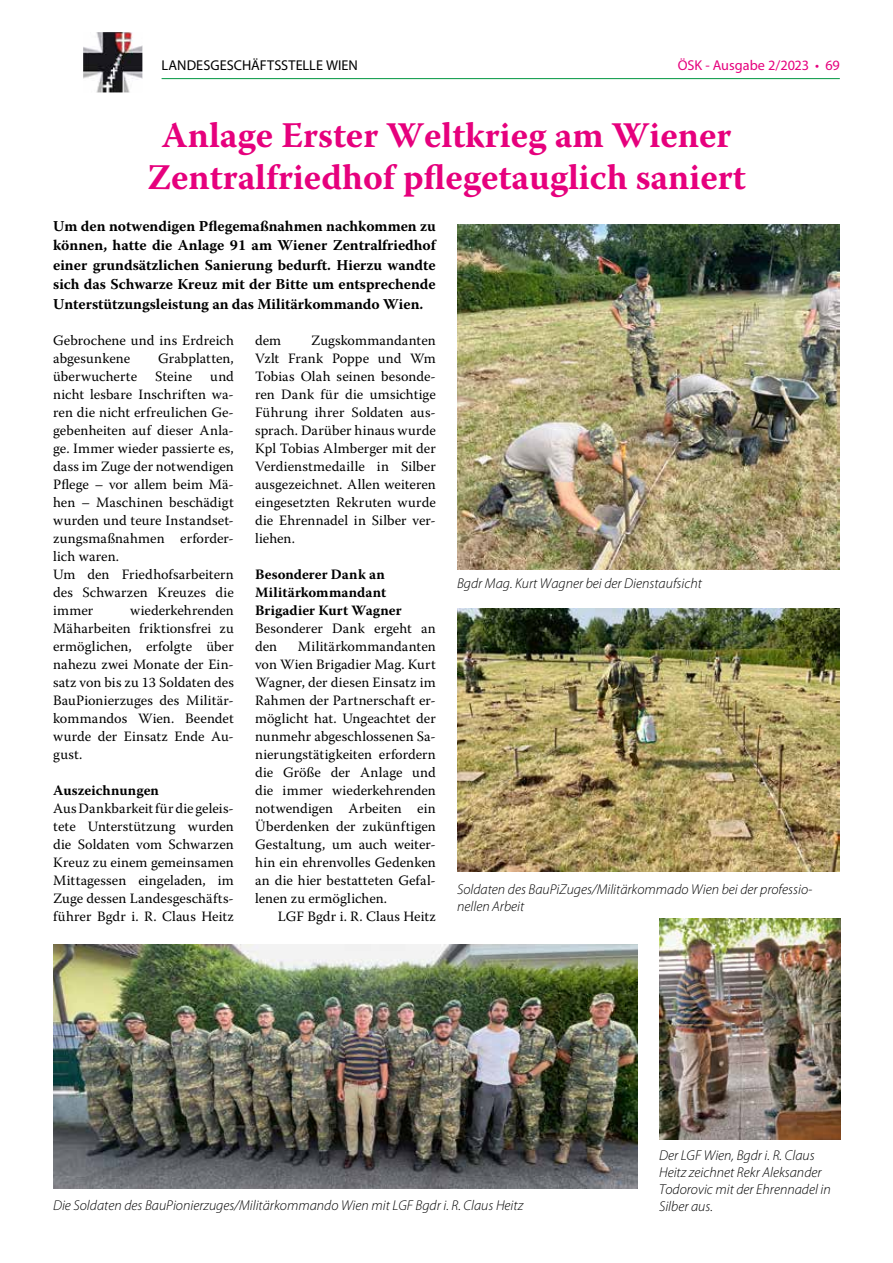
<style>
.page{position:relative;width:893px;height:1263px;background:#fff}
.page>*{position:absolute;margin:0;border:0;box-sizing:border-box;transform-origin:0 0}
.t1{font:700 36px/42px "Warnock Pro";color:#e6007d;text-align:center}
.t2{font:700 15px/19.5px "Warnock Pro";color:#000;text-align:justify}
.t3{font:14.25px/18px "Warnock Pro";letter-spacing:.005em;color:#000;text-align:justify}
.t4{font:italic 300 14.25px/17.1px "Myriad Pro";color:#000}
.t5{font:700 14.25px/18px "Warnock Pro";letter-spacing:.005em;color:#000}
.t6{font:14.25px "Myriad Pro";letter-spacing:.005em;color:#000}
.t7{font:14.25px "Myriad Pro";letter-spacing:-.005em;color:#e6007d}
</style>
<div class="page">
<hr style="left:162px;top:78px;width:678px;height:1px;background:#009641">
<img style="left:84px;top:33px;width:58px;height:59px">
<div style="left:79px;top:28px;width:68px;height:69px;border:4px solid #fff"></div>
<img style="left:53px;top:944px;width:585px;height:244px">
<img style="left:457px;top:609px;width:383px;height:263px">
<img style="left:457px;top:225px;width:383px;height:344px">
<img style="left:659px;top:918px;width:182px;height:222px">
<p class="t6" style="left:162px;top:57px;width:198px">LANDESGESCHÄFTSSTELLE WIEN</p>
<p class="t7" style="left:678px;top:57px;width:163px">ÖSK - Ausgabe 2/2023 • 69</p>
<h1 class="t1" style="left:147px;top:114px;width:600px">Anlage Erster Weltkrieg am Wiener<br>Zentralfriedhof pflegetauglich saniert</h1>
<p class="t2" style="left:53px;top:216px;width:384px">Um den notwendigen Pflegemaßnahmen nachkommen zu können, hatte die Anlage 91 am Wiener Zentralfriedhof einer grundsätzlichen Sanierung bedurft. Hierzu wandte sich das Schwarze Kreuz mit der Bitte um entsprechende Unterstützungsleistung an das Militärkommando Wien.</p>
<p class="t3" style="left:53px;top:331px;width:182px">Gebrochene und ins Erdreich abgesunkene</p>
<p class="t3" style="left:255px;top:331px;width:182px;text-indent:56px">Zugskommandanten Vzlt Frank Poppe und Wm Tobias Olah seinen besonde&shy;ren Dank für die umsichtige Führung ihrer Soldaten aus&shy;sprach. Darüber hinaus wurde Kpl Tobias Almberger mit der Verdienstmedaille in Silber ausgezeichnet. Allen weiteren eingesetzten Rekruten wurde die Ehrennadel in Silber ver&shy;liehen.</p>
<p class="t5" style="left:255px;top:565px;width:148px">Besonderer Dank an<br>Militärkommandant<br>Brigadier Kurt Wagner</p>
<p class="t3" style="left:255px;top:619px;width:182px">Besonderer Dank ergeht an den</p>
<p class="t3" style="left:255px;top:331px;width:28px">dem</p>
<p class="t3" style="left:158px;top:349px;width:77px">Grabplatten,</p>
<p class="t3" style="left:53px;top:367px;width:182px;text-align:left;text-indent:157px">und nicht lesbare Inschriften wa&shy;ren die nicht erfreulichen Ge&shy;gebenheiten auf dieser Anla&shy;ge. Immer wieder passierte es, dass im Zuge der notwendigen<br>Pflege – vor allem beim Mä&shy;hen – Maschinen beschädigt wurden und teure Instandset&shy;zungsmaßnahmen erforder&shy;lich waren.<br>Um den Friedhofsarbeitern des Schwarzen Kreuzes die immer</p>
<p class="t3" style="left:53px;top:367px;width:86px">überwucherte</p>
<p class="t3" style="left:155px;top:367px;width:39px">Steine</p>
<p class="t4" style="left:457px;top:574px;width:246px">Bgdr Mag. Kurt Wagner bei der Dienstaufsicht</p>
<p class="t3" style="left:53px;top:601px;width:182px;text-indent:77px">wiederkehrenden Mäharbeiten friktionsfrei zu ermöglichen, erfolgte über nahezu zwei Monate der Ein&shy;satz von bis zu 13 Soldaten des BauPionierzuges des Militär&shy;kommandos Wien. Beendet wurde der Einsatz Ende Au&shy;gust.</p>
<p class="t5" style="left:53px;top:781px;width:107px">Auszeichnungen</p>
<p class="t3" style="left:53px;top:799px;width:182px">Aus Dankbarkeit für die geleis&shy;tete Unterstützung wurden die Soldaten vom Schwarzen Kreuz zu einem gemeinsamen Mittagessen eingeladen, im Zuge dessen Landesgeschäfts&shy;führer Bgdr i. R. Claus Heitz</p>
<p class="t3" style="left:255px;top:637px;width:182px;text-indent:43px">Militärkommandanten von Wien Brigadier Mag. Kurt Wagner, der diesen Einsatz im Rahmen der Partnerschaft er&shy;möglicht hat. Ungeachtet der nunmehr abgeschlossenen Sa&shy;nierungstätigkeiten erfordern die Größe der Anlage und die immer wiederkehrenden notwendigen Arbeiten ein Überdenken der zukünftigen Gestaltung, um auch weiter&shy;hin ein ehrenvolles Gedenken an die hier bestatteten Gefal&shy;lenen zu ermöglichen.</p>
<p class="t3" style="left:278px;top:907px;width:159px">LGF Bgdr i. R. Claus Heitz</p>
<p class="t4" style="left:457px;top:880px;width:357px">Soldaten des BauPiZuges/Militärkommado Wien bei der professio&shy;nellen Arbeit</p>
<p class="t4" style="left:659px;top:1146px;width:173px">Der LGF Wien, Bgdr i. R. Claus<br>Heitz zeichnet Rekr Aleksander<br>Todorovic mit der Ehrennadel in</p>
<p class="t4" style="left:53px;top:1197px;width:472px">Die Soldaten des BauPionierzuges/Militärkommando Wien mit LGF Bgdr i. R. Claus Heitz</p>
<p class="t4" style="left:659px;top:1198px;width:55px">Silber aus.</p>
</div>
